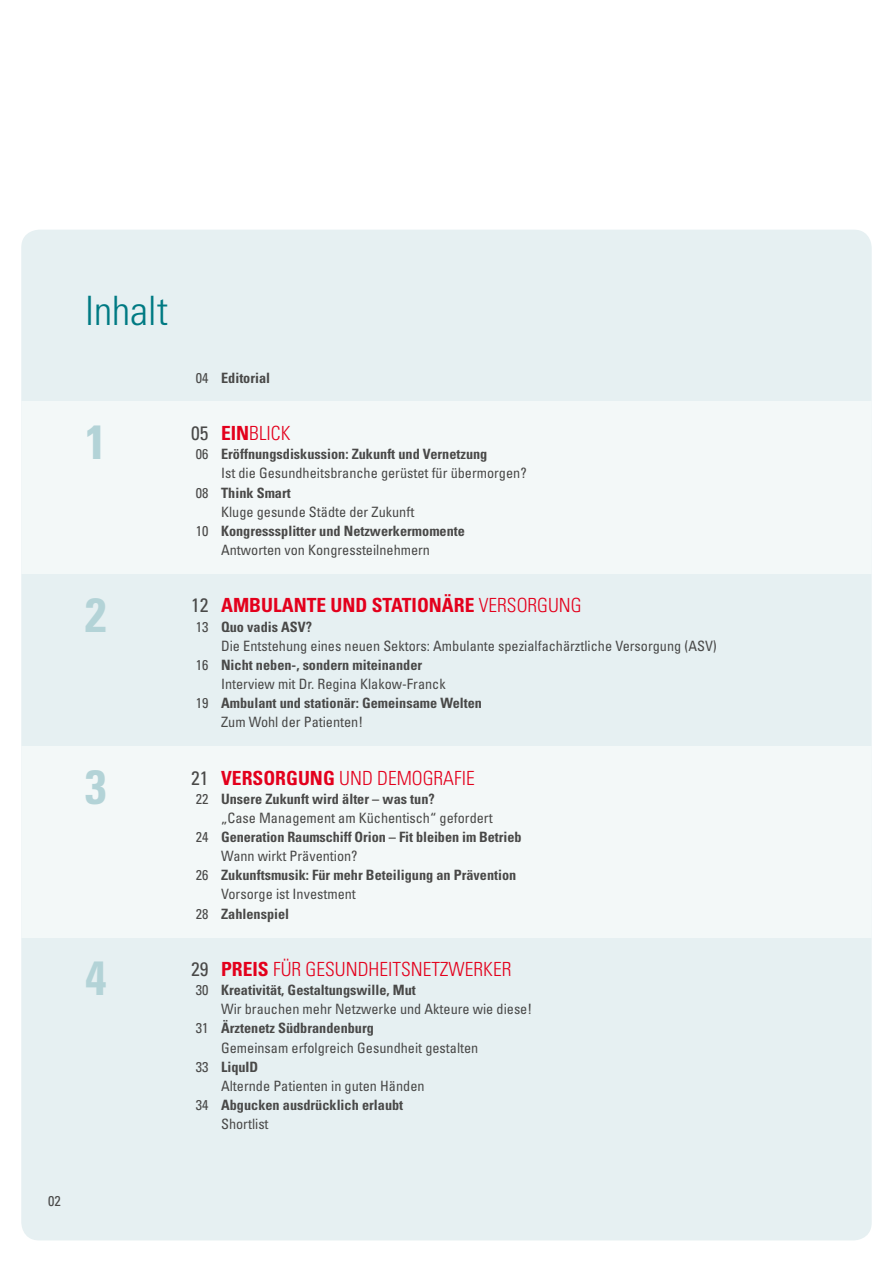
<style>
.page{position:relative;width:893px;height:1263px;background:#fff}
.page>*{position:absolute;margin:0;border:0;box-sizing:border-box;transform-origin:0 0}
.t1{font:700 condensed 48px "Univers";color:#b3d3d7}
.t2{font:300 condensed 40.5px "Univers";color:#007a83}
.t3{font:300 condensed 19.5px "Univers";color:#e3001c}
.t4{font:700 condensed 19.5px "Univers";color:#e3001c}
.t5{font:condensed 19.5px "Univers";color:#494948}
.t6{font:condensed 14.25px "Univers";color:#494948}
.t7{font:700 condensed 14.25px "Univers";color:#494948}
.s1{font-weight:700}
</style>
<div class="page">
<div style="left:21px;top:230px;width:851px;height:1010px;background:#e6f0f2;border-radius:18px"></div>
<div style="left:21px;top:402px;width:851px;height:172px;background:#f3f8f8"></div>
<div style="left:21px;top:746px;width:851px;height:192px;background:#f3f8f8"></div>
<h2 class="t2" style="left:85px;top:287px;width:85px">INHALT</h2>
<p class="t6" style="left:196px;top:369px;width:14px">04</p>
<p class="t7" style="left:221px;top:369px;width:51px">Editorial</p>
<h1 class="t1" style="left:85px;top:413px;width:23px">1</h1>
<h3 class="t5" style="left:191px;top:421px;width:19px">05</h3>
<p class="t6" style="left:196px;top:445px;width:14px">06</p>
<p class="t6" style="left:196px;top:483px;width:14px">08</p>
<p class="t6" style="left:196px;top:522px;width:14px">10</p>
<h3 class="t3" style="left:221px;top:421px;width:71px"><span class="s1">EIN</span>BLICK</h3>
<p class="t7" style="left:221px;top:445px;width:268px">Eröffnungsdiskussion: Zukunft und Vernetzung</p>
<p class="t6" style="left:221px;top:464px;width:307px">Ist die Gesundheitsbranche gerüstet für übermorgen?</p>
<p class="t7" style="left:221px;top:484px;width:71px">Think Smart</p>
<p class="t6" style="left:221px;top:503px;width:195px">Kluge gesunde Städte der Zukunft</p>
<p class="t7" style="left:221px;top:522px;width:245px">Kongresssplitter und Netzwerkermomente</p>
<p class="t6" style="left:221px;top:541px;width:210px">Antworten von Kongressteilnehmern</p>
<h1 class="t1" style="left:85px;top:585px;width:23px">2</h1>
<h3 class="t5" style="left:191px;top:593px;width:19px">12</h3>
<p class="t6" style="left:196px;top:617px;width:14px">13</p>
<p class="t6" style="left:196px;top:656px;width:14px">16</p>
<p class="t6" style="left:196px;top:694px;width:14px">19</p>
<h3 class="t4" style="left:221px;top:593px;width:171px">Ambulante und stati</h3>
<h3 class="t3" style="left:417px;top:594px;width:166px"><span class="s1">onäre</span> VERSORGUNG</h3>
<p class="t7" style="left:221px;top:618px;width:93px">Quo vadis ASV?</p>
<p class="t6" style="left:221px;top:636px;width:497px">Die Entstehung eines neuen Sektors: Ambulante spezialfachärztliche Versorgung (ASV)</p>
<p class="t7" style="left:221px;top:656px;width:203px">Nicht neben-, sondern miteinander</p>
<p class="t6" style="left:221px;top:675px;width:226px">I nterview mit Dr. Regina Klakow-Franck</p>
<p class="t7" style="left:221px;top:694px;width:262px">Ambulant und stationär: Gemeinsame Welten</p>
<p class="t6" style="left:221px;top:713px;width:144px">Zum Wohl der Patienten!</p>
<h1 class="t1" style="left:85px;top:757px;width:23px">3</h1>
<h1 class="t1" style="left:85px;top:948px;width:23px">4</h1>
<h3 class="t5" style="left:191px;top:765px;width:19px">21</h3>
<p class="t6" style="left:196px;top:790px;width:14px">22</p>
<p class="t6" style="left:196px;top:828px;width:14px">24</p>
<p class="t6" style="left:196px;top:866px;width:14px">26</p>
<p class="t6" style="left:196px;top:904px;width:14px">28</p>
<h3 class="t5" style="left:191px;top:957px;width:19px">29</h3>
<p class="t6" style="left:196px;top:981px;width:14px">30</p>
<p class="t6" style="left:196px;top:1019px;width:14px">31</p>
<p class="t6" style="left:196px;top:1057px;width:14px">33</p>
<p class="t6" style="left:196px;top:1096px;width:14px">34</p>
<h3 class="t3" style="left:221px;top:766px;width:255px"><span class="s1">Versorgung</span> UND DEMOGRAFI E</h3>
<p class="t7" style="left:221px;top:790px;width:215px">Unsere Zukunft wird älter – was tun?</p>
<p class="t6" style="left:221px;top:809px;width:273px">„Case Management am Küchentisch“ gefordert</p>
<p class="t7" style="left:221px;top:828px;width:302px">Generation Raumschiff Orion – Fit bleiben im Betrieb</p>
<p class="t6" style="left:221px;top:847px;width:138px">Wann wirkt Prävention?</p>
<p class="t7" style="left:221px;top:866px;width:297px">Zukunftsmusik: Für mehr Beteiligung an Prävention</p>
<p class="t6" style="left:221px;top:885px;width:136px">Vorsorge ist I nvestment</p>
<p class="t7" style="left:221px;top:905px;width:70px">Zahlenspiel</p>
<h3 class="t3" style="left:221px;top:957px;width:292px"><span class="s1">PREIS</span> FÜR GESUNDHEITSNETZWERKER</h3>
<p class="t7" style="left:221px;top:981px;width:196px">Kreativität, Gestaltungswille, Mut</p>
<p class="t6" style="left:221px;top:1000px;width:313px">Wir brauchen mehr Netzwerke und Akteure wie diese!</p>
<p class="t7" style="left:221px;top:1019px;width:154px">Ärztenetz Südbrandenburg</p>
<p class="t6" style="left:221px;top:1038px;width:259px">Gemeinsam erfolgreich Gesundheit gestalten</p>
<p class="t7" style="left:221px;top:1058px;width:37px">LiquID</p>
<p class="t6" style="left:221px;top:1077px;width:205px">Alternde Patienten in guten Händen</p>
<p class="t7" style="left:221px;top:1096px;width:184px">Abgucken ausdrücklich erlaubt</p>
<p class="t6" style="left:221px;top:1115px;width:49px">Shortlist</p>
<p class="t6" style="left:48px;top:1191px;width:14px">02</p>
</div>
